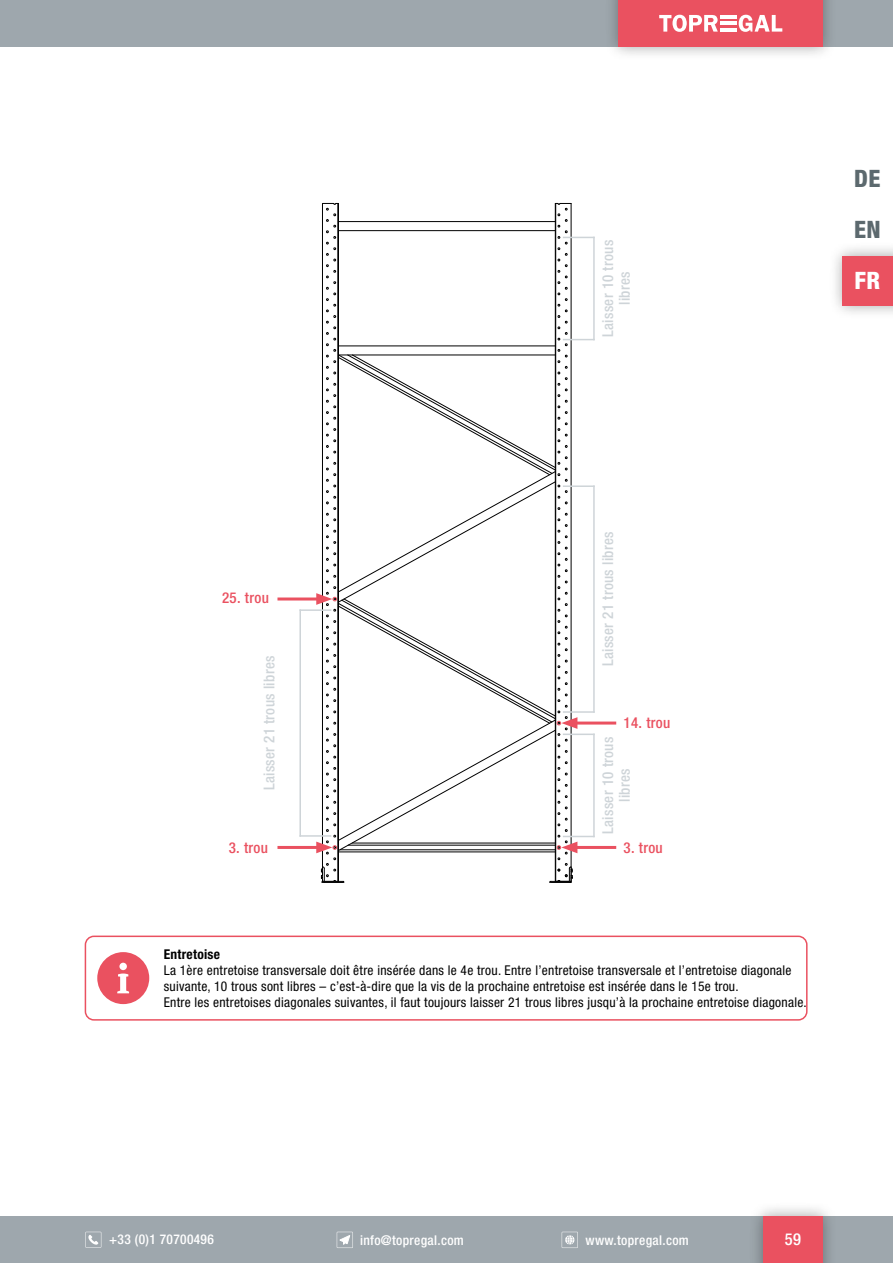
<style>
.page{position:relative;width:893px;height:1263px;background:#fff}
.page>*{position:absolute;margin:0;border:0;box-sizing:border-box;transform-origin:0 0}
.t1{font:800 condensed 24px "Helvetica Neue LT Pro";color:#5c696e}
.t2{font:800 condensed 24px "Helvetica Neue LT Pro";color:#fff}
.t3{font:500 condensed 16.5px "Helvetica Neue LT Pro";color:#fff}
.t4{font:500 condensed 15px/16.5px "Helvetica Neue LT Pro";letter-spacing:.02em;color:#ced4d8;text-align:center}
.t5{font:500 condensed 15px "Helvetica Neue LT Pro";letter-spacing:.02em;color:#ea5160}
.t6{font:condensed 13.5px/16.2px "Helvetica Neue LT Pro";letter-spacing:.02em;color:#000}
.t7{font:500 condensed 13.5px "Helvetica Neue LT Pro";letter-spacing:.025em;color:#fff}
.t8{font:700 condensed 13.5px "Helvetica Neue LT Pro";letter-spacing:.02em;color:#000}
</style>
<div class="page">
<div style="left:0;top:1216px;width:893px;height:47px;background:#9ea7ad"></div>
<svg style="left:562px;top:1232px;width:16px;height:16px"></svg>
<svg style="left:337px;top:1232px;width:16px;height:16px"></svg>
<svg style="left:85px;top:1232px;width:16px;height:16px"></svg>
<div style="left:0;top:0;width:893px;height:47px;background:#9ea7ad"></div>
<div style="left:829px;top:242px;width:64px;height:77px;background:#000;opacity:.35"></div>
<div style="left:843px;top:256px;width:50px;height:49px;background:#ea5160"></div>
<div style="left:604px;top:0;width:233px;height:61px;background:#000;opacity:.35"></div>
<div style="left:619px;top:0;width:204px;height:47px;background:#ea5160"></div>
<div style="left:749px;top:1202px;width:88px;height:61px;background:#000;opacity:.35"></div>
<div style="left:763px;top:1216px;width:60px;height:47px;background:#ea5160"></div>
<svg style="left:659px;top:15px;width:59px;height:17px"></svg>
<svg style="left:739px;top:15px;width:43px;height:17px"></svg>
<hr style="left:720px;top:15px;width:16px;height:3px;background:#fff">
<hr style="left:720px;top:22px;width:16px;height:3px;background:#fff">
<hr style="left:720px;top:28px;width:16px;height:4px;background:#fff">
<div style="left:85px;top:935px;width:722px;height:86px;border:2px solid #ea5160;border-radius:9px"></div>
<svg style="left:97px;top:952px;width:52px;height:52px"></svg>
<hr style="left:572px;top:846px;width:44px;height:3px;background:#ea5160">
<hr style="left:572px;top:721px;width:44px;height:3px;background:#ea5160">
<hr style="left:277px;top:846px;width:45px;height:3px;background:#ea5160">
<hr style="left:277px;top:597px;width:45px;height:3px;background:#ea5160">
<hr style="left:593px;top:733px;width:2px;height:104px;background:#ced4d8">
<hr style="left:563px;top:733px;width:32px;height:2px;background:#ced4d8">
<hr style="left:563px;top:836px;width:32px;height:1px;background:#ced4d8">
<hr style="left:299px;top:609px;width:2px;height:228px;background:#ced4d8">
<hr style="left:299px;top:835px;width:32px;height:2px;background:#ced4d8">
<hr style="left:299px;top:609px;width:32px;height:2px;background:#ced4d8">
<hr style="left:593px;top:485px;width:2px;height:228px;background:#ced4d8">
<hr style="left:563px;top:485px;width:32px;height:2px;background:#ced4d8">
<hr style="left:563px;top:711px;width:32px;height:2px;background:#ced4d8">
<svg style="left:316px;top:203px;width:261px;height:680px"></svg>
<hr style="left:593px;top:237px;width:2px;height:103px;background:#ced4d8">
<hr style="left:563px;top:237px;width:32px;height:1px;background:#ced4d8">
<hr style="left:563px;top:339px;width:32px;height:1px;background:#ced4d8">
<p class="t4" style="left:599px;top:337px;width:98px;rotate:-90deg">Laisser 10 trous libres</p>
<h1 class="t1" style="left:854px;top:164px;width:28px">DE</h1>
<h1 class="t1" style="left:854px;top:215px;width:28px">EN</h1>
<h1 class="t2" style="left:855px;top:266px;width:27px">FR</h1>
<p class="t5" style="left:222px;top:588px;width:48px">25. trou</p>
<p class="t4" style="left:261px;top:790px;width:136px;rotate:-90deg">Laisser 21 trous libres</p>
<p class="t5" style="left:229px;top:838px;width:41px">3. trou</p>
<p class="t4" style="left:599px;top:666px;width:136px;rotate:-90deg">Laisser 21 trous libres</p>
<p class="t5" style="left:624px;top:714px;width:48px">14. trou</p>
<p class="t4" style="left:599px;top:834px;width:98px;rotate:-90deg">Laisser 10 trous libres</p>
<p class="t5" style="left:624px;top:838px;width:41px">3. trou</p>
<p class="t8" style="left:164px;top:946px;width:58px">Entretoise</p>
<p class="t6" style="left:164px;top:962px;width:645px">La 1ère entretoise transversale doit être insérée dans le 4e trou. Entre l’entretoise transversale et l’entretoise diagonale suivante, 10 trous sont libres – c’est-à-dire que la vis de la prochaine entretoise est insérée dans le 15e trou.<br>Entre les entretoises diagonales suivantes, il faut toujours laisser 21 trous libres jusqu’à la prochaine entretoise diagonale.</p>
<p class="t7" style="left:109px;top:1231px;width:106px">+33 (0)1 70700496</p>
<p class="t7" style="left:360px;top:1232px;width:105px">info@topregal.com</p>
<p class="t7" style="left:585px;top:1232px;width:105px">www.topregal.com</p>
<p class="t3" style="left:785px;top:1229px;width:18px">59</p>
</div>
